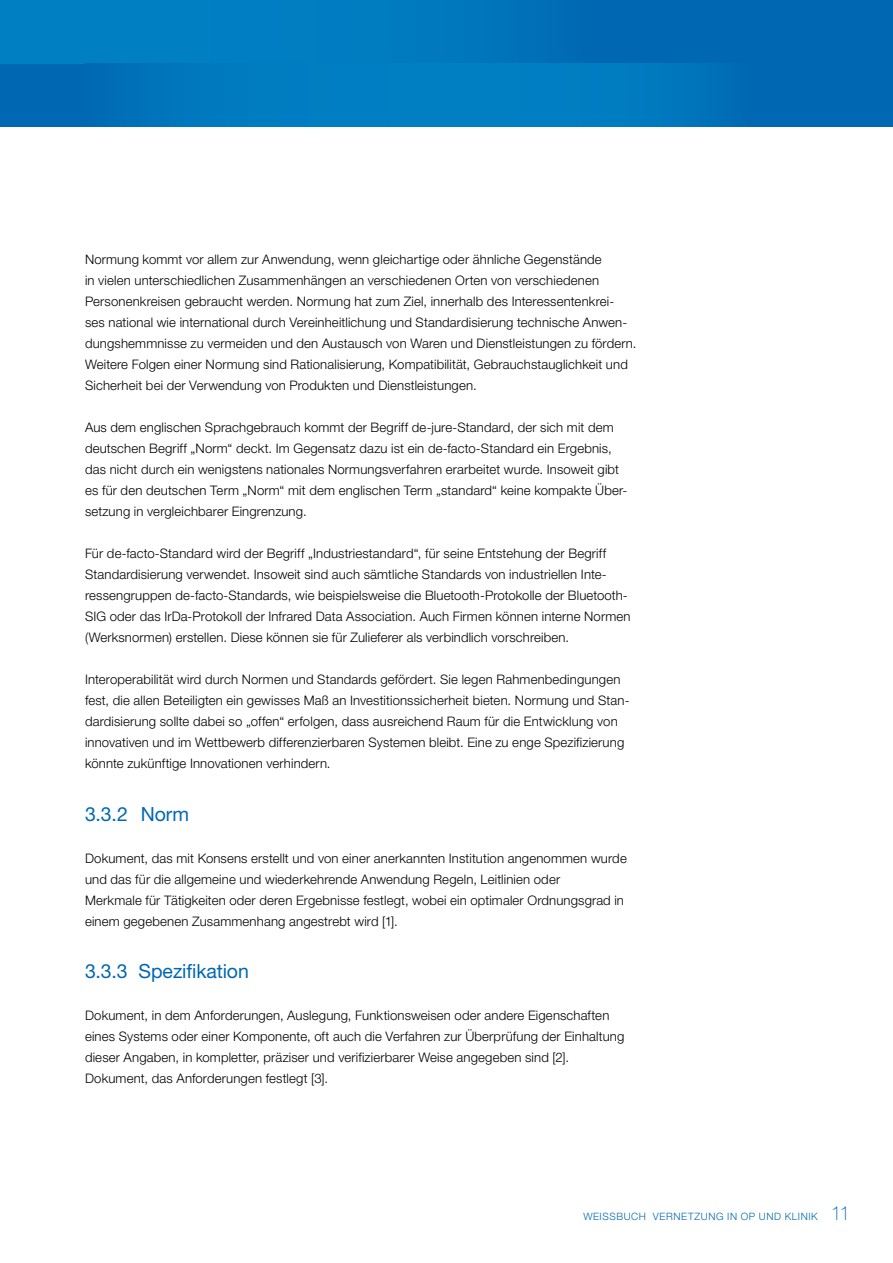
<style>
.page{position:relative;width:893px;height:1263px;background:#fff}
.page>*{position:absolute;margin:0;border:0;box-sizing:border-box;transform-origin:0 0}
.t1{font:19.5px "Helvetica Neue LT Pro";letter-spacing:-.005em;color:#0068b2}
.t2{font:300 13.2px/21px "Helvetica Neue LT Pro";letter-spacing:.01em;color:#000}
.t3{font:300 10.2px "Helvetica Neue LT Pro";letter-spacing:.06em;color:#0068b2}
.s1{font-weight:100;font-size:19.5px}
</style>
<div class="page">
<div style="left:0;top:0;width:893px;height:126px;background:#0068b2"></div>
<div style="left:0;top:0;width:585px;height:63px;background:linear-gradient(to right,#0083c6,#0072ba)"></div>
<div style="left:148px;top:63px;width:243px;height:63px;background:#007cc1"></div>
<div style="left:391px;top:63px;width:355px;height:63px;background:linear-gradient(to right,#0083c6,#0072ba)"></div>
<p class="t2" style="left:85px;top:249px;width:553px">Normung kommt vor allem zur Anwendung, wenn gleichartige oder ähnliche Gegenstände<br>in vielen unterschiedlichen Zusammenhängen an verschiedenen Orten von verschiedenen Personenkreisen gebraucht werden. Normung hat zum Ziel, innerhalb des Interessentenkrei&shy;ses national wie international durch Vereinheitlichung und Standardisierung technische Anwen&shy;dungshemmnisse zu vermeiden und den Austausch von Waren und Dienstleistungen zu fördern.<br>Weitere Folgen einer Normung sind Rationalisierung, Kompatibilität, Gebrauchstauglichkeit und Sicherheit bei der Verwendung von Produkten und Dienstleistungen.</p>
<p class="t2" style="left:85px;top:417px;width:544px">Aus dem englischen Sprachgebrauch kommt der Begriff de-jure-Standard, der sich mit dem deutschen Begriff „Norm“ deckt. Im Gegensatz dazu ist ein de-facto-Standard ein Ergebnis, das nicht durch ein wenigstens nationales Normungsverfahren erarbeitet wurde. Insoweit gibt es für den deutschen Term „Norm“ mit dem englischen Term „standard“ keine kompakte Über&shy;setzung in vergleichbarer Eingrenzung.</p>
<p class="t2" style="left:85px;top:543px;width:547px">Für de-facto-Standard wird der Begriff „Industriestandard“, für seine Entstehung der Begriff Standardisierung verwendet. Insoweit sind auch sämtliche Standards von industriellen Inte&shy;ressengruppen de-facto-Standards, wie beispielsweise die Bluetooth-Protokolle der Bluetooth-SIG oder das IrDa-Protokoll der Infrared Data Association. Auch Firmen können interne Normen (Werksnormen) erstellen. Diese können sie für Zulieferer als verbindlich vorschreiben.</p>
<p class="t2" style="left:85px;top:669px;width:546px">Interoperabilität wird durch Normen und Standards gefördert. Sie legen Rahmenbedingungen fest, die allen Beteiligten ein gewisses Maß an Investitionssicherheit bieten. Normung und Stan&shy;dardisierung sollte dabei so „offen“ erfolgen, dass ausreichend Raum für die Entwicklung von innovativen und im Wettbewerb differenzierbaren Systemen bleibt. Eine zu enge Spezifizierung könnte zukünftige Innovationen verhindern.</p>
<h1 class="t1" style="left:85px;top:802px;width:106px">3.3.2 Norm</h1>
<p class="t2" style="left:85px;top:847px;width:543px">Dokument, das mit Konsens erstellt und von einer anerkannten Institution angenommen wurde und das für die allgemeine und wiederkehrende Anwendung Regeln, Leitlinien oder<br>Merkmale für Tätigkeiten oder deren Ergebnisse festlegt, wobei ein optimaler Ordnungsgrad in einem gegebenen Zusammenhang angestrebt wird [1].</p>
<h1 class="t1" style="left:85px;top:959px;width:165px">3.3.3 Spezifikation</h1>
<p class="t2" style="left:85px;top:1005px;width:541px">Dokument, in dem Anforderungen, Auslegung, Funktionsweisen oder andere Eigenschaften eines Systems oder einer Komponente, oft auch die Verfahren zur Überprüfung der Einhaltung dieser Angaben, in kompletter, präziser und verifizierbarer Weise angegeben sind [2].<br>Dokument, das Anforderungen festlegt [3].</p>
<p class="t3" style="left:583px;top:1210px;width:269px">WEISSBUCH VERNETZUNG IN OP UND KLINIK <span class="s1">11</span></p>
</div>
